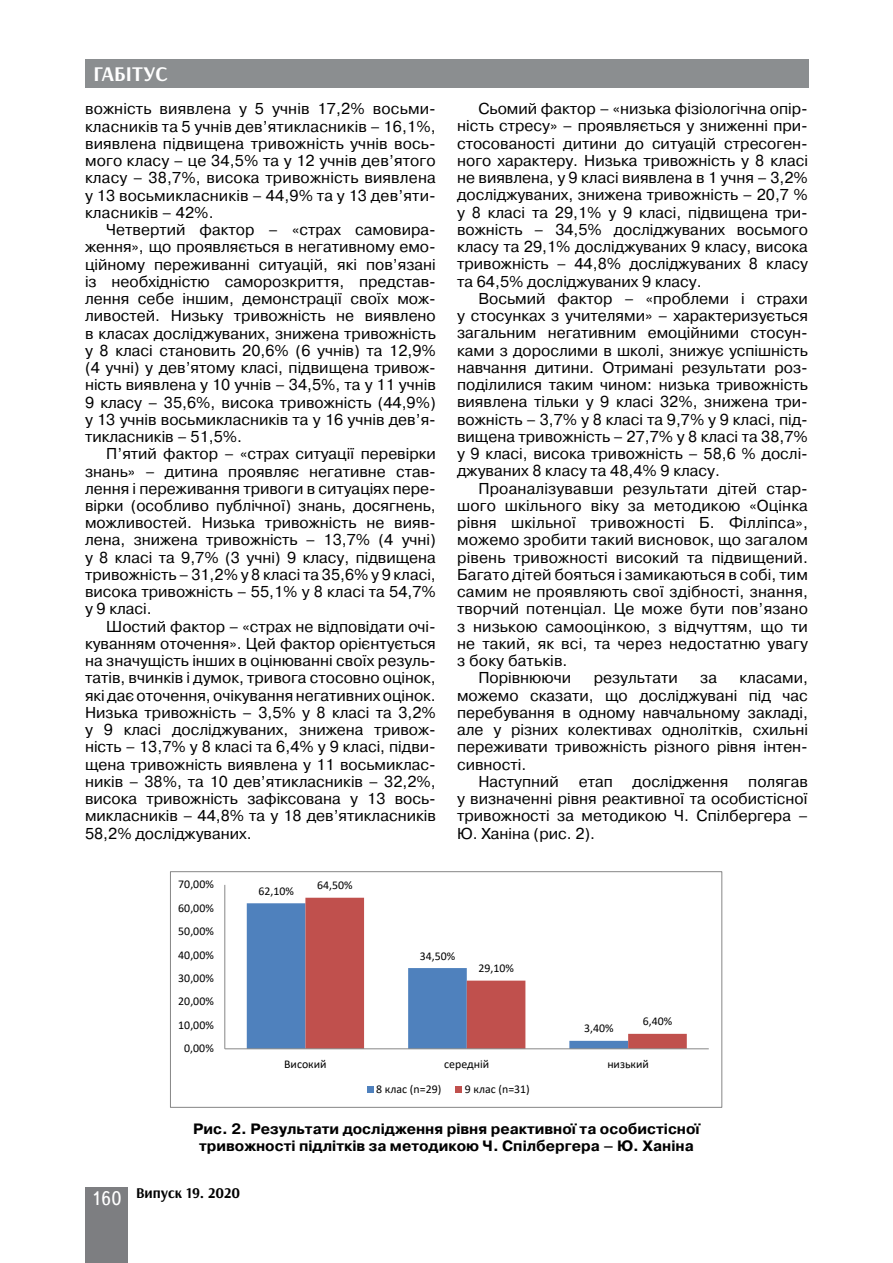
<style>
.page{position:relative;width:893px;height:1263px;background:#fff}
.page>*{position:absolute;margin:0;border:0;box-sizing:border-box;transform-origin:0 0}
.t1{font:700 21px "Arsenal";color:#fff}
.t2{font:15.75px/17.2px "Pragmatica C";color:#000;text-align:justify}
.t3{font:700 15px/17.2px "Pragmatica C";color:#000;text-align:center}
.t4{font:700 15px "Arsenal";color:#000}
.t5{font:11.85px "Calibri";color:#000}
.s1{font-family:"Ukrainian Text";font-weight:400;font-size:19.5px;color:#fff}
</style>
<div class="page">
<div style="left:85px;top:59px;width:723px;height:29px;background:#8b8e90"></div>
<div style="left:85px;top:1186px;width:43px;height:76px;background:#7d7e81"></div>
<div style="left:247px;top:903px;width:58px;height:145px;background:#4f81bd"></div>
<svg style="left:305px;top:898px;width:382px;height:150px"></svg>
<hr style="left:224px;top:885px;width:1px;height:164px;background:#868686">
<hr style="left:225px;top:1048px;width:484px;height:1px;background:#868686">
<svg style="left:367px;top:1086px;width:6px;height:6px"></svg>
<div style="left:455px;top:1086px;width:7px;height:6px;background:#c0504d"></div>
<div style="left:170px;top:872px;width:552px;height:236px;border:1px solid #868686"></div>
<h1 class="t1" style="left:94px;top:61px;width:76px">ГАБІТУС</h1>
<p class="t2" style="left:85px;top:100px;width:352px">вожність виявлена у 5 учнів 17,2% восьми&shy;класників та 5 учнів дев’ятикласників – 16,1%, виявлена підвищена тривожність учнів вось&shy;мого класу – це 34,5% та у 12 учнів дев’ятого класу – 38,7%, висока тривожність виявлена у 13 восьмикласників – 44,9% та у 13 дев’яти&shy;класників – 42%.</p>
<p class="t2" style="left:85px;top:221px;width:352px;text-indent:21px">Четвертий фактор – «страх самовира&shy;ження», що проявляється в негативному емо&shy;ційному переживанні ситуацій, які пов’язані із необхідністю саморозкриття, представ&shy;лення себе іншим, демонстрації своїх мож&shy;ливостей. Низьку тривожність не виявлено в класах досліджуваних, знижена тривожність у 8 класі становить 20,6% (6 учнів) та 12,9% (4 учні) у дев’ятому класі, підвищена тривож&shy;ність виявлена у 10 учнів – 34,5%, та у 11 учнів 9 класу – 35,6%, висока тривожність (44,9%) у 13 учнів восьмикласників та у 16 учнів дев’я&shy;тикласників – 51,5%.</p>
<p class="t2" style="left:85px;top:445px;width:352px;text-indent:21px">П’ятий фактор – «страх ситуації перевірки знань» – дитина проявляє негативне став&shy;лення і переживання тривоги в ситуаціях пере&shy;вірки (особливо публічної) знань, досягнень, можливостей. Низька тривожність не вияв&shy;лена, знижена тривожність – 13,7% (4 учні) у 8 класі та 9,7% (3 учні) 9 класу, підвищена тривожність – 31,2% у 8 класі та 35,6% у 9 класі, висока тривожність – 55,1% у 8 класі та 54,7% у 9 класі.</p>
<p class="t2" style="left:85px;top:618px;width:352px;text-indent:21px">Шостий фактор – «страх не відповідати очі&shy;куванням оточення». Цей фактор орієнтується на значущість інших в оцінюванні своїх резуль&shy;татів, вчинків і думок, тривога стосовно оцінок, які дає оточення, очікування негативних оцінок.<br>Низька тривожність – 3,5% у 8 класі та 3,2% у 9 класі досліджуваних, знижена тривож&shy;ність – 13,7% у 8 класі та 6,4% у 9 класі, підви&shy;щена тривожність виявлена у 11 восьмиклас&shy;ників – 38%, та 10 дев’ятикласників – 32,2%, висока тривожність зафіксована у 13 вось&shy;микласників – 44,8% та у 18 дев’ятикласників 58,2% досліджуваних.</p>
<p class="t5" style="left:178px;top:876px;width:37px">70,00%</p>
<p class="t5" style="left:178px;top:899px;width:37px">60,00%</p>
<p class="t5" style="left:178px;top:923px;width:37px">50,00%</p>
<p class="t5" style="left:258px;top:883px;width:37px">62,10%</p>
<p class="t5" style="left:317px;top:877px;width:37px">64,50%</p>
<p class="t2" style="left:457px;top:100px;width:352px;text-indent:21px">Сьомий фактор – «низька фізіологічна опір&shy;ність стресу» – проявляється у зниженні при&shy;стосованості дитини до ситуацій стресоген&shy;ного характеру. Низька тривожність у 8 класі не виявлена, у 9 класі виявлена в 1 учня – 3,2% досліджуваних, знижена тривожність – 20,7 % у 8 класі та 29,1% у 9 класі, підвищена три&shy;вожність – 34,5% досліджуваних восьмого класу та 29,1% досліджуваних 9 класу, висока тривожність – 44,8% досліджуваних 8 класу та 64,5% досліджуваних 9 класу.</p>
<p class="t2" style="left:457px;top:290px;width:352px;text-indent:21px">Восьмий фактор – «проблеми і страхи у стосунках з учителями» – характеризується загальним негативним емоційними стосун&shy;ками з дорослими в школі, знижує успішність навчання дитини. Отримані результати роз&shy;поділилися таким чином: низька тривожність виявлена тільки у 9 класі 32%, знижена три&shy;вожність – 3,7% у 8 класі та 9,7% у 9 класі, під&shy;вищена тривожність – 27,7% у 8 класі та 38,7% у 9 класі, висока тривожність – 58,6 % дослі&shy;джуваних 8 класу та 48,4% 9 класу.</p>
<p class="t2" style="left:478px;top:480px;width:331px">Проаналізувавши результати дітей стар-</p>
<p class="t2" style="left:457px;top:497px;width:352px">шого шкільного віку за методикою «Оцінка</p>
<p class="t2" style="left:457px;top:514px;width:352px">рівня шкільної тривожності Б. Філліпса»,</p>
<p class="t2" style="left:457px;top:531px;width:352px">можемо зробити такий висновок, що загалом</p>
<p class="t2" style="left:457px;top:549px;width:352px">рівень тривожності високий та підвищений.</p>
<p class="t2" style="left:457px;top:566px;width:352px">Багато дітей бояться і замикаються в собі, тим</p>
<p class="t2" style="left:457px;top:583px;width:352px">самим не проявляють свої здібності, знання,</p>
<p class="t2" style="left:457px;top:600px;width:352px">творчий потенціал. Це може бути пов’язано</p>
<p class="t2" style="left:457px;top:618px;width:352px">з низькою самооцінкою, з відчуттям, що ти</p>
<p class="t2" style="left:457px;top:635px;width:352px">не такий, як всі, та через недостатню увагу</p>
<p class="t2" style="left:457px;top:652px;width:112px">з боку батьків.</p>
<p class="t2" style="left:478px;top:669px;width:94px">Порівнюючи</p>
<p class="t2" style="left:594px;top:669px;width:86px">результати</p>
<p class="t2" style="left:700px;top:669px;width:18px">за</p>
<p class="t2" style="left:740px;top:669px;width:70px">класами,</p>
<p class="t2" style="left:457px;top:687px;width:352px">можемо сказати, що досліджувані під час</p>
<p class="t2" style="left:457px;top:704px;width:352px">перебування в одному навчальному закладі,</p>
<p class="t2" style="left:457px;top:721px;width:352px">але у різних колективах однолітків, схильні</p>
<p class="t2" style="left:457px;top:738px;width:352px">переживати тривожність різного рівня інтен-</p>
<p class="t2" style="left:457px;top:756px;width:71px">сивності.</p>
<p class="t2" style="left:478px;top:773px;width:82px">Наступний</p>
<p class="t2" style="left:579px;top:773px;width:36px">етап</p>
<p class="t2" style="left:633px;top:773px;width:97px">дослідження</p>
<p class="t2" style="left:457px;top:773px;width:352px;text-indent:291px">полягав у визначенні рівня реактивної та особистісної тривожності за методикою Ч. Спілбергера – Ю. Ханіна (рис. 2).</p>
<p class="t5" style="left:178px;top:946px;width:37px">40,00%</p>
<p class="t5" style="left:178px;top:970px;width:37px">30,00%</p>
<p class="t5" style="left:178px;top:993px;width:37px">20,00%</p>
<p class="t5" style="left:178px;top:1017px;width:37px">10,00%</p>
<p class="t5" style="left:184px;top:1040px;width:31px">0,00%</p>
<p class="t5" style="left:420px;top:947px;width:37px">34,50%</p>
<p class="t5" style="left:478px;top:960px;width:37px">29,10%</p>
<p class="t5" style="left:584px;top:1020px;width:31px">3,40%</p>
<p class="t5" style="left:643px;top:1013px;width:31px">6,40%</p>
<p class="t5" style="left:284px;top:1055px;width:44px">Високий</p>
<p class="t5" style="left:444px;top:1055px;width:46px">середній</p>
<p class="t5" style="left:607px;top:1055px;width:43px">низький</p>
<p class="t5" style="left:376px;top:1081px;width:66px">8 клас (n=29)</p>
<p class="t5" style="left:465px;top:1081px;width:66px">9 клас (n=31)</p>
<p class="t3" style="left:193px;top:1120px;width:508px">Рис. 2. Результати дослідження рівня реактивної та особистісної тривожності підлітків за методикою Ч. Спілбергера – Ю. Ханіна</p>
<p class="t4" style="left:91px;top:1183px;width:151px"><span class="s1">160</span> Випуск 19. 2020</p>
</div>
